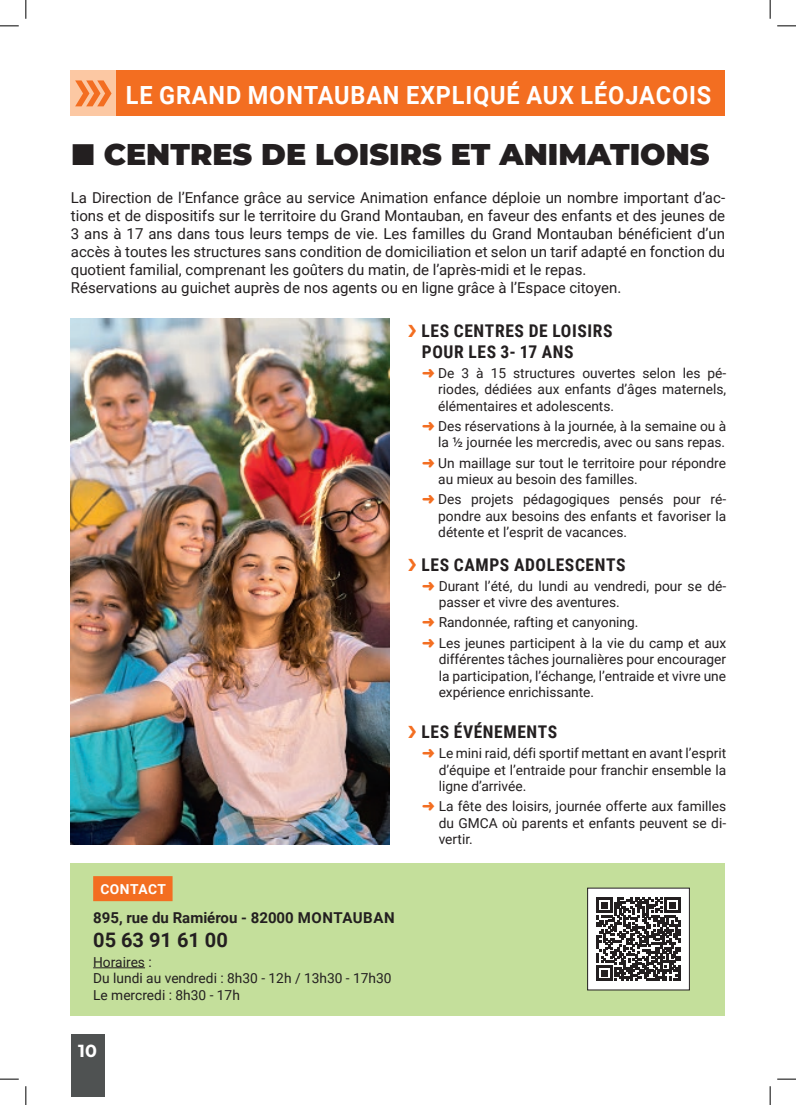
<style>
.page{position:relative;width:796px;height:1105px;background:#fff}
.page>*{position:absolute;margin:0;border:0;box-sizing:border-box;transform-origin:0 0}
.t1{font:900 30px "Montserrat";color:#231f20}
.t2{font:700 25px "Roboto";letter-spacing:.035em;color:#fff;scale:.94 1}
.t3{font:700 20px "Roboto";color:#231f20}
.t4{font:700 17.5px/21px "Roboto Condensed";letter-spacing:.035em;color:#231f20}
.t5{font:700 17.5px "Montserrat";color:#fff}
.t6{font:15px/18px "Roboto";color:#231f20}
.t7{font:700 15px "Roboto";color:#231f20}
.t8{font:13.75px/16.5px "Roboto";color:#231f20;text-align:justify}
.t9{font:700 13.75px "Roboto";letter-spacing:.035em;color:#fff}
.s1{color:#f36e21}
</style>
<div class="page">
<div style="left:71px;top:1033px;width:33px;height:63px;background:#4f5252"></div>
<img style="left:71px;top:318px;width:318px;height:526px">
<div style="left:71px;top:862px;width:654px;height:152px;background:#c4df9b"></div>
<div style="left:93px;top:875px;width:80px;height:25px;background:#f36e21"></div>
<hr style="left:93px;top:967px;width:52px;height:1px;background:#231f20">
<div style="left:587px;top:887px;width:102px;height:102px;background:#fff"></div>
<svg style="left:596px;top:897px;width:84px;height:83px"></svg>
<div style="left:587px;top:887px;width:103px;height:102px;border:1px solid #231f20"></div>
<div style="left:71px;top:71px;width:654px;height:45px;background:#f36e21"></div>
<div style="left:71px;top:71px;width:45px;height:45px;background:#fcc8a3"></div>
<svg style="left:75px;top:80px;width:37px;height:26px"></svg>
<svg style="left:0;top:25px;width:19px;height:2px"></svg>
<svg style="left:777px;top:25px;width:19px;height:2px"></svg>
<svg style="left:0;top:1078px;width:19px;height:1px"></svg>
<svg style="left:777px;top:1078px;width:19px;height:1px"></svg>
<svg style="left:25px;top:0;width:2px;height:19px"></svg>
<svg style="left:25px;top:1086px;width:2px;height:18px"></svg>
<svg style="left:769px;top:0;width:2px;height:19px"></svg>
<svg style="left:769px;top:1086px;width:2px;height:18px"></svg>
<h2 class="t2" style="left:126px;top:78px;width:624px">LE GRAND MONTAUBAN EXPLIQUÉ AUX LÉOJACOIS</h2>
<h1 class="t1" style="left:72px;top:132px;width:639px">■ CENTRES DE LOISIRS ET ANIMATIONS</h1>
<p class="t6" style="left:71px;top:188px;width:656px">La Direction de l’Enfance grâce au service Animation enfance déploie un nombre important d’ac&shy;tions et de dispositifs sur le territoire du Grand Montauban, en faveur des enfants et des jeunes de 3 ans à 17 ans dans tous leurs temps de vie. Les familles du Grand Montauban bénéficient d’un accès à toutes les structures sans condition de domiciliation et selon un tarif adapté en fonction du quotient familial, comprenant les goûters du matin, de l’après-midi et le repas.<br>Réservations au guichet auprès de nos agents ou en ligne grâce à l’Espace citoyen.</p>
<p class="t4" style="left:422px;top:319px;width:192px;text-indent:-14px"><span class="s1">❯</span> LES CENTRES DE LOISIRS<br>POUR LES 3- 17 ANS</p>
<p class="t8" style="left:438px;top:364px;width:289px;text-indent:-16px"><span class="s1">➜</span> De 3 à 15 structures ouvertes selon les pé&shy;riodes, dédiées aux enfants d’âges maternels, élémentaires et adolescents.</p>
<p class="t8" style="left:422px;top:417px;width:306px;text-align:right"><span class="s1">➜</span> Des réservations à la journée, à la semaine ou à la ½ journée les mercredis, avec ou sans repas.</p>
<p class="t8" style="left:438px;top:453px;width:289px;text-indent:-16px"><span class="s1">➜</span> Un maillage sur tout le territoire pour répondre au mieux au besoin des familles.</p>
<p class="t8" style="left:438px;top:490px;width:289px;text-indent:-16px"><span class="s1">➜</span> Des projets pédagogiques pensés pour ré&shy;pondre aux besoins des enfants et favoriser la détente et l’esprit de vacances.</p>
<p class="t4" style="left:408px;top:553px;width:219px"><span class="s1">❯</span> LES CAMPS ADOLESCENTS</p>
<p class="t8" style="left:439px;top:577px;width:289px;text-indent:-17px"><span class="s1">➜</span> Durant l’été, du lundi au vendredi, pour se dé&shy;passer et vivre des aventures.</p>
<p class="t8" style="left:422px;top:612px;width:306px;line-height:20px"><span class="s1">➜</span> Randonnée, rafting et canyoning.<br><span class="s1">➜</span> Les jeunes participent à la vie du camp et aux</p>
<p class="t8" style="left:439px;top:650px;width:289px">différentes tâches journalières pour encourager la participation, l’échange, l’entraide et vivre une expérience enrichissante.</p>
<p class="t4" style="left:408px;top:720px;width:151px"><span class="s1">❯</span> LES ÉVÉNEMENTS</p>
<p class="t8" style="left:439px;top:744px;width:289px;text-indent:-17px"><span class="s1">➜</span> Le mini raid, défi sportif mettant en avant l’esprit d’équipe et l’entraide pour franchir ensemble la ligne d’arrivée.</p>
<p class="t8" style="left:439px;top:797px;width:289px;text-indent:-17px"><span class="s1">➜</span> La fête des loisirs, journée offerte aux familles du GMCA où parents et enfants peuvent se di&shy;vertir.</p>
<p class="t9" style="left:100px;top:879px;width:67px">CONTACT</p>
<p class="t7" style="left:93px;top:906px;width:303px">895, rue du Ramiérou - 82000 MONTAUBAN</p>
<h3 class="t3" style="left:93px;top:925px;width:136px">05 63 91 61 00</h3>
<p class="t8" style="left:93px;top:952px;width:300px;text-align:left">Horaires :<br>Du lundi au vendredi : 8h30 - 12h / 13h30 - 17h30<br>Le mercredi : 8h30 - 17h</p>
<p class="t5" style="left:78px;top:1037px;width:20px">10</p>
</div>
